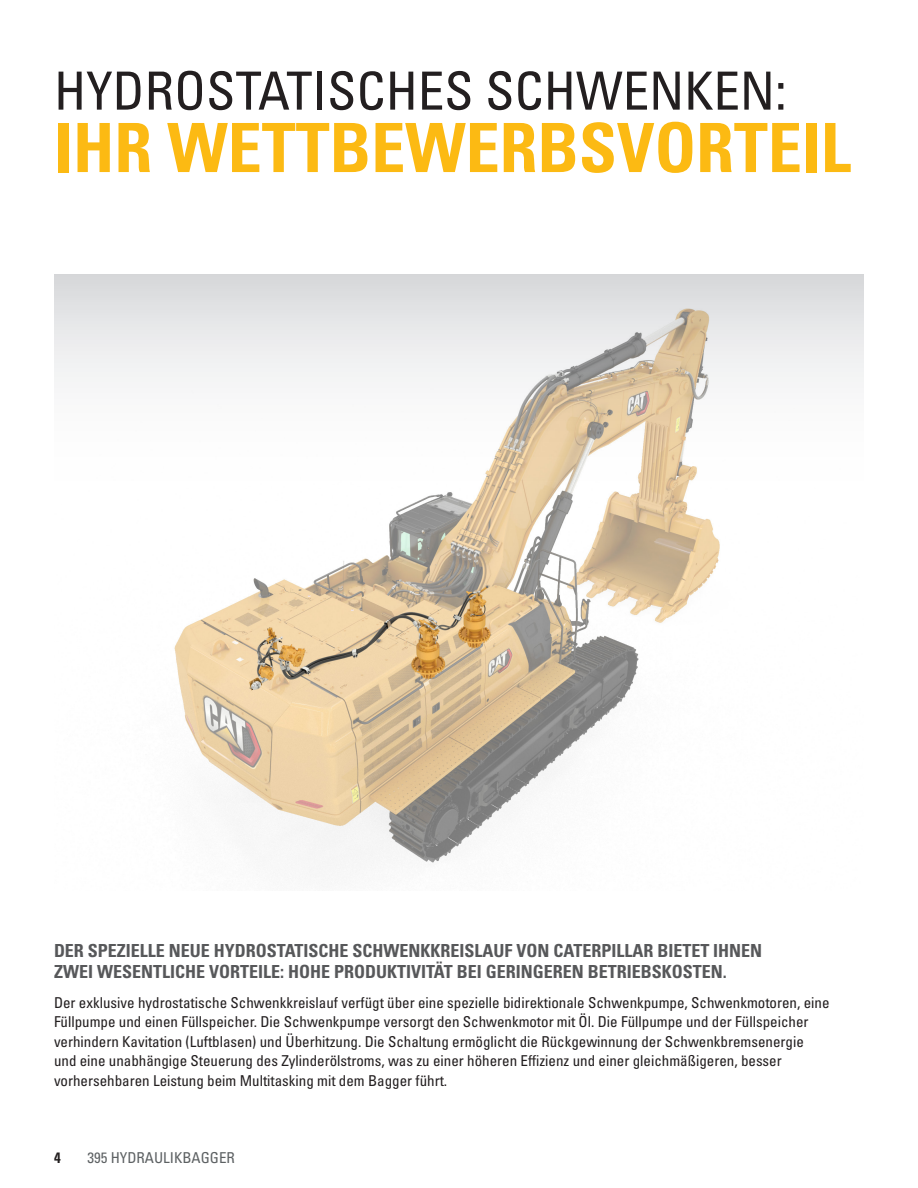
<style>
.page{position:relative;width:918px;height:1188px;background:#fff}
.page>*{position:absolute;margin:0;border:0;box-sizing:border-box;transform-origin:0 0}
.Subhead_large_yellow{font:67.95px "Univers LTCYR 67 Bold Cond";color:#fcba13}
.Headline_large_black{font:condensed 52.65px "Univers LTCYR 57";color:#231f20}
.Subhead_small_gray{font:18px/21.6px "Univers LTCYR 67 Bold Cond";color:#57585a}
.Body_copy{font:condensed 15px/19.5px "Univers LTCYR 57";color:#231f20}
.t1{font:condensed 15px "Univers LTCYR 57";color:#5d6163}
.t2{font:15px "Univers LTCYR 67 Bold Cond";color:#231f20}
</style>
<div class="page">
<img style="left:174px;top:526px;width:546px;height:346px">
<svg style="left:54px;top:274px;width:810px;height:252px"></svg>
<p class="Headline_large_black" style="left:54px;top:58px;width:734px">HYDROSTATISCHES SCHWENKEN:</p>
<p class="Subhead_large_yellow" style="left:54px;top:106px;width:798px">IHR WETTBEWERBSVORTEIL</p>
<p class="Subhead_small_gray" style="left:54px;top:939px;width:710px">DER SPEZIELLE NEUE HYDROSTATISCHE SCHWENKKREISLAUF VON CATERPILLAR BIETET IHNEN<br>ZWEI WESENTLICHE VORTEILE: HOHE PRODUKTIVITÄT BEI GERINGEREN BETRIEBSKOSTEN.</p>
<p class="Body_copy" style="left:54px;top:992px;width:777px">Der exklusive hydrostatische Schwenkkreislauf verfügt über eine spezielle bidirektionale Schwenkpumpe, Schwenkmotoren, eine Füllpumpe und einen Füllspeicher. Die Schwenkpumpe versorgt den Schwenkmotor mit Öl. Die Füllpumpe und der Füllspeicher verhindern Kavitation (Luftblasen) und Überhitzung. Die Schaltung ermöglicht die Rückgewinnung der Schwenkbremsenergie und eine unabhängige Steuerung des Zylinderölstroms, was zu einer höheren Effizienz und einer gleichmäßigeren, besser vorhersehbaren Leistung beim Multitasking mit dem Bagger führt.</p>
<p class="t2" style="left:54px;top:1148px;width:8px">4</p>
<p class="t1" style="left:87px;top:1148px;width:149px">395 HYDRAULIKBAGGER</p>
</div>
